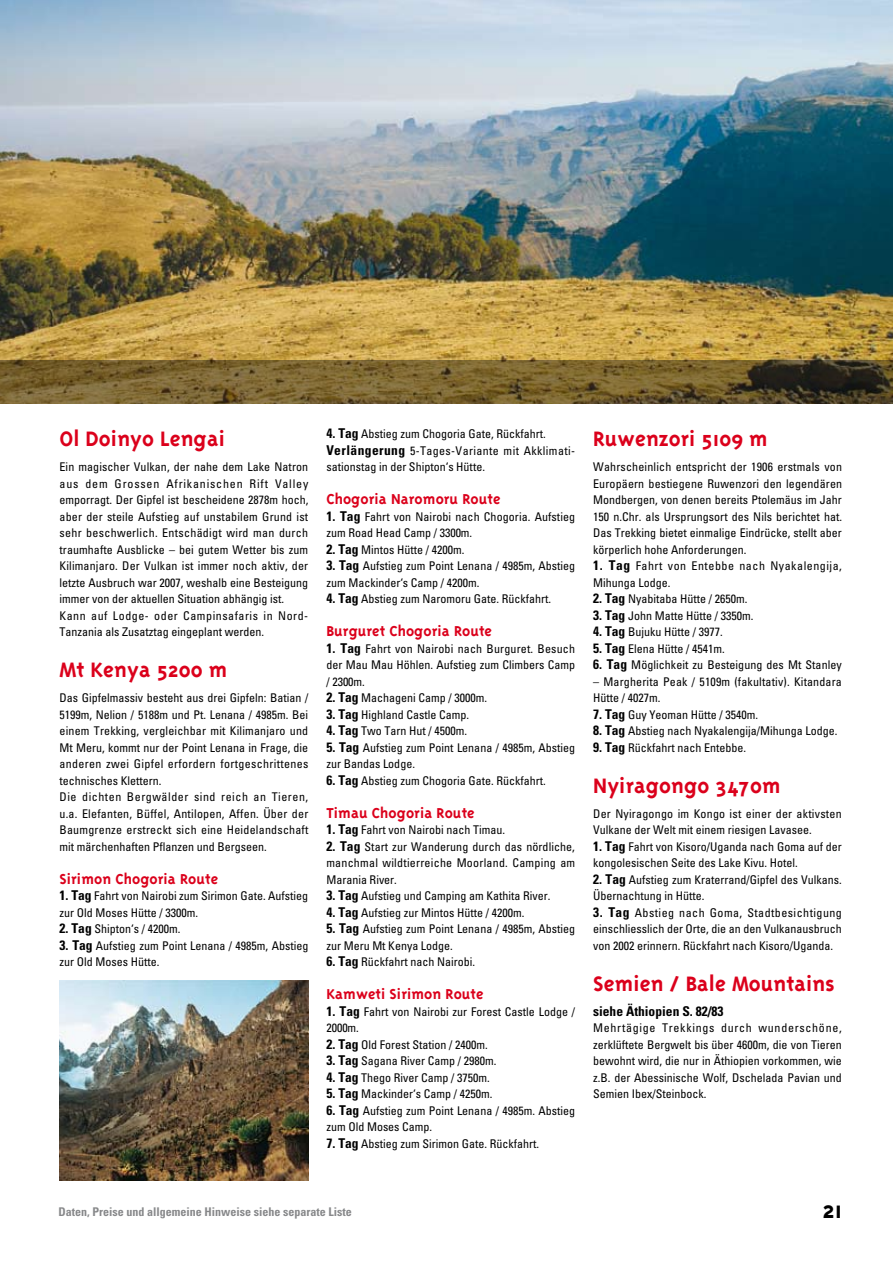
<style>
.page{position:relative;width:893px;height:1263px;background:#fff}
.page>*{position:absolute;margin:0;border:0;box-sizing:border-box;transform-origin:0 0}
.t1{font:700 27px "Triplex";color:#000}
.t2{font:700 24px "Triplex";letter-spacing:.005em;color:#db001b}
.t3{font:700 16.5px "Triplex";letter-spacing:.005em;color:#db001b}
.t4{font:700 condensed 13.5px "Univers";color:#000}
.t5{font:condensed 12px/16.5px "Univers";color:#000}
.t6{font:condensed 12px/16.5px "Univers";letter-spacing:.02em;color:#000}
.t7{font:700 condensed 12px "Univers";color:#87888a}
.t8{font:condensed 12px/16.5px "Univers";letter-spacing:.045em;color:#000}
.s1{font-weight:700;font-size:13.5px}
</style>
<div class="page">
<img style="left:0;top:0;width:893px;height:360px">
<img style="left:60px;top:981px;width:248px;height:199px">
<svg style="left:0;top:360px;width:893px;height:44px;background:#6d592d"></svg>
<h2 class="t2" style="left:60px;top:426px;width:167px">Ol Doinyo Lengai</h2>
<p class="t5" style="left:60px;top:458px;width:250px">Ein magischer Vulkan, der nahe dem Lake Natron aus dem Grossen Afrikanischen Rift Valley emporragt. Der Gipfel ist bescheidene 2878m hoch, aber der steile Aufstieg auf unstabilem Grund ist sehr beschwerlich. Entschädigt wird man durch traumhafte Ausblicke – bei gutem Wetter bis zum Kilimanjaro. Der Vulkan ist immer noch aktiv, der letzte Ausbruch war 2007, weshalb eine Besteigung immer von der aktuellen Situation abhängig ist.<br>Kann auf Lodge- oder Campinsafaris in Nord-Tanzania als Zusatztag eingeplant werden.</p>
<h2 class="t2" style="left:60px;top:657px;width:169px">Mt Kenya 5200 m</h2>
<p class="t5" style="left:60px;top:689px;width:250px">Das Gipfelmassiv besteht aus drei Gipfeln: Batian / 5199m, Nelion / 5188m und Pt. Lenana / 4985m. Bei einem Trekking, vergleichbar mit Kilimanjaro und Mt Meru, kommt nur der Point Lenana in Frage, die anderen zwei Gipfel erfordern fortgeschrittenes technisches Klettern.<br>Die dichten Bergwälder sind reich an Tieren, u.a. Elefanten, Büffel, Antilopen, Affen. Über der Baumgrenze erstreckt sich eine Heidelandschaft mit märchenhaften Pflanzen und Bergseen.</p>
<h3 class="t3" style="left:60px;top:870px;width:160px">Sirimon Chogoria Route</h3>
<p class="t5" style="left:60px;top:887px;width:250px"><span class="s1">1. Tag</span> Fahrt von Nairobi zum Sirimon Gate. Aufstieg zur Old Moses Hütte / 3300m.</p>
<p class="t5" style="left:60px;top:920px;width:122px"><span class="s1">2. Tag</span> Shipton‘s / 4200m.</p>
<p class="t5" style="left:60px;top:937px;width:250px"><span class="s1">3. Tag</span> Aufstieg zum Point Lenana / 4985m, Abstieg zur Old Moses Hütte.</p>
<p class="t5" style="left:326px;top:425px;width:250px"><span class="s1">4. Tag</span> Abstieg zum Chogoria Gate, Rückfahrt.<br><span class="s1">Verlängerung</span> 5-Tages-Variante mit Akklimati&shy;sationstag in der Shipton‘s Hütte.</p>
<h3 class="t3" style="left:326px;top:490px;width:176px">Chogoria Naromoru Route</h3>
<p class="t5" style="left:326px;top:508px;width:250px"><span class="s1">1. Tag</span> Fahrt von Nairobi nach Chogoria. Aufstieg zum Road Head Camp / 3300m.</p>
<p class="t5" style="left:326px;top:541px;width:140px"><span class="s1">2. Tag</span> Mintos Hütte / 4200m.</p>
<p class="t5" style="left:326px;top:557px;width:250px"><span class="s1">3. Tag</span> Aufstieg zum Point Lenana / 4985m, Abstieg zum Mackinder‘s Camp / 4200m.</p>
<p class="t5" style="left:326px;top:590px;width:226px"><span class="s1">4. Tag</span> Abstieg zum Naromoru Gate. Rückfahrt.</p>
<h3 class="t3" style="left:326px;top:622px;width:167px">Burguret Chogoria Route</h3>
<p class="t5" style="left:326px;top:640px;width:250px;text-align:justify"><span class="s1">1. Tag</span> Fahrt von Nairobi nach Burguret. Besuch der Mau Mau Höhlen. Aufstieg zum Climbers Camp / 2300m.</p>
<p class="t5" style="left:326px;top:689px;width:162px"><span class="s1">2. Tag</span> Machageni Camp / 3000m.</p>
<p class="t5" style="left:326px;top:706px;width:144px"><span class="s1">3. Tag</span> Highland Castle Camp.</p>
<p class="t5" style="left:326px;top:722px;width:142px"><span class="s1">4. Tag</span> Two Tarn Hut / 4500m.</p>
<p class="t5" style="left:326px;top:739px;width:250px"><span class="s1">5. Tag</span> Aufstieg zum Point Lenana / 4985m, Abstieg zur Bandas Lodge.</p>
<p class="t5" style="left:326px;top:772px;width:221px"><span class="s1">6. Tag</span> Abstieg zum Chogoria Gate. Rückfahrt.</p>
<h3 class="t3" style="left:326px;top:804px;width:150px">Timau Chogoria Route</h3>
<p class="t5" style="left:326px;top:821px;width:180px"><span class="s1">1. Tag</span> Fahrt von Nairobi nach Timau.</p>
<p class="t5" style="left:326px;top:838px;width:250px;text-align:justify"><span class="s1">2. Tag</span> Start zur Wanderung durch das nördliche, manchmal wildtierreiche Moorland. Camping am Marania River.</p>
<p class="t5" style="left:326px;top:887px;width:226px"><span class="s1">3. Tag</span> Aufstieg und Camping am Kathita River.</p>
<p class="t5" style="left:326px;top:904px;width:200px"><span class="s1">4. Tag</span> Aufstieg zur Mintos Hütte / 4200m.</p>
<p class="t5" style="left:326px;top:920px;width:250px"><span class="s1">5. Tag</span> Aufstieg zum Point Lenana / 4985m, Abstieg zur Meru Mt Kenya Lodge.</p>
<p class="t5" style="left:326px;top:953px;width:150px"><span class="s1">6. Tag</span> Rückfahrt nach Nairobi.</p>
<h3 class="t3" style="left:326px;top:985px;width:159px">Kamweti Sirimon Route</h3>
<p class="t5" style="left:326px;top:1003px;width:250px"><span class="s1">1. Tag</span> Fahrt von Nairobi zur Forest Castle Lodge /<br>2000m.</p>
<p class="t5" style="left:326px;top:1036px;width:163px"><span class="s1">2. Tag</span> Old Forest Station / 2400m.</p>
<p class="t5" style="left:326px;top:1052px;width:172px"><span class="s1">3. Tag</span> Sagana River Camp / 2980m.</p>
<p class="t5" style="left:326px;top:1069px;width:165px"><span class="s1">4. Tag</span> Thego River Camp / 3750m.</p>
<p class="t5" style="left:326px;top:1085px;width:168px"><span class="s1">5. Tag</span> Mackinder‘s Camp / 4250m.</p>
<p class="t5" style="left:326px;top:1102px;width:250px"><span class="s1">6. Tag</span> Aufstieg zum Point Lenana / 4985m. Abstieg zum Old Moses Camp.</p>
<p class="t5" style="left:326px;top:1135px;width:214px"><span class="s1">7. Tag</span> Abstieg zum Sirimon Gate. Rückfahrt.</p>
<h2 class="t2" style="left:593px;top:426px;width:176px">Ruwenzori 5109 m</h2>
<p class="t5" style="left:593px;top:458px;width:250px;text-align:justify">Wahrscheinlich entspricht der 1906 erstmals von Europäern bestiegene Ruwenzori den legendären Mondbergen, von denen bereits Ptolemäus im Jahr 150 n.Chr. als Ursprungsort des Nils berichtet hat.<br>Das Trekking bietet einmalige Eindrücke, stellt aber körperlich hohe Anforderungen.</p>
<p class="t8" style="left:593px;top:557px;width:250px"><span class="s1">1. Tag</span> Fahrt von Entebbe nach Nyakalengija,<br>Mihunga Lodge.</p>
<p class="t5" style="left:593px;top:590px;width:156px"><span class="s1">2. Tag</span> Nyabitaba Hütte / 2650m.</p>
<p class="t5" style="left:593px;top:607px;width:162px"><span class="s1">3. Tag</span> John Matte Hütte / 3350m.</p>
<p class="t5" style="left:593px;top:623px;width:131px"><span class="s1">4. Tag</span> Bujuku Hütte / 3977.</p>
<p class="t5" style="left:593px;top:640px;width:133px"><span class="s1">5. Tag</span> Elena Hütte / 4541m.</p>
<p class="t5" style="left:593px;top:656px;width:250px"><span class="s1">6. Tag</span> Möglichkeit zu Besteigung des Mt Stanley</p>
<p class="t5" style="left:593px;top:673px;width:250px">– Margherita Peak / 5109m (fakultativ). Kitandara<br>Hütte / 4027m.</p>
<p class="t5" style="left:593px;top:706px;width:166px"><span class="s1">7. Tag</span> Guy Yeoman Hütte / 3540m.</p>
<p class="t5" style="left:593px;top:722px;width:246px"><span class="s1">8. Tag</span> Abstieg nach Nyakalengija/Mihunga Lodge.</p>
<p class="t5" style="left:593px;top:739px;width:154px"><span class="s1">9. Tag</span> Rückfahrt nach Entebbe.</p>
<h2 class="t2" style="left:593px;top:773px;width:189px">Nyiragongo 3470m</h2>
<p class="t6" style="left:593px;top:805px;width:250px">Der Nyiragongo im Kongo ist einer der aktivsten<br>Vulkane der Welt mit einem riesigen Lavasee.</p>
<p class="t5" style="left:593px;top:838px;width:250px"><span class="s1">1. Tag</span> Fahrt von Kisoro/Uganda nach Goma auf der kongolesischen Seite des Lake Kivu. Hotel.</p>
<p class="t5" style="left:593px;top:871px;width:250px"><span class="s1">2. Tag</span> Aufstieg zum Kraterrand/Gipfel des Vulkans.<br>Übernachtung in Hütte.</p>
<p class="t5" style="left:593px;top:904px;width:250px;text-align:justify"><span class="s1">3. Tag</span> Abstieg nach Goma, Stadtbesichtigung einschliesslich der Orte, die an den Vulkanausbruch von 2002 erinnern. Rückfahrt nach Kisoro/Uganda.</p>
<h2 class="t2" style="left:593px;top:971px;width:243px">Semien / Bale Mountains</h2>
<p class="t4" style="left:593px;top:1002px;width:132px">siehe Äthiopien S. 82/83</p>
<p class="t5" style="left:593px;top:1019px;width:250px;text-align:justify">Mehrtägige Trekkings durch wunderschöne, zerklüftete Bergwelt bis über 4600m, die von Tieren bewohnt wird, die nur in Äthiopien vorkommen, wie z.B. der Abessinische Wolf, Dschelada Pavian und Semien Ibex/Steinbock.</p>
<p class="t7" style="left:58px;top:1204px;width:295px">Daten, Preise und allgemeine Hinweise siehe separate Liste</p>
<h1 class="t1" style="left:822px;top:1195px;width:21px">21</h1>
</div>
